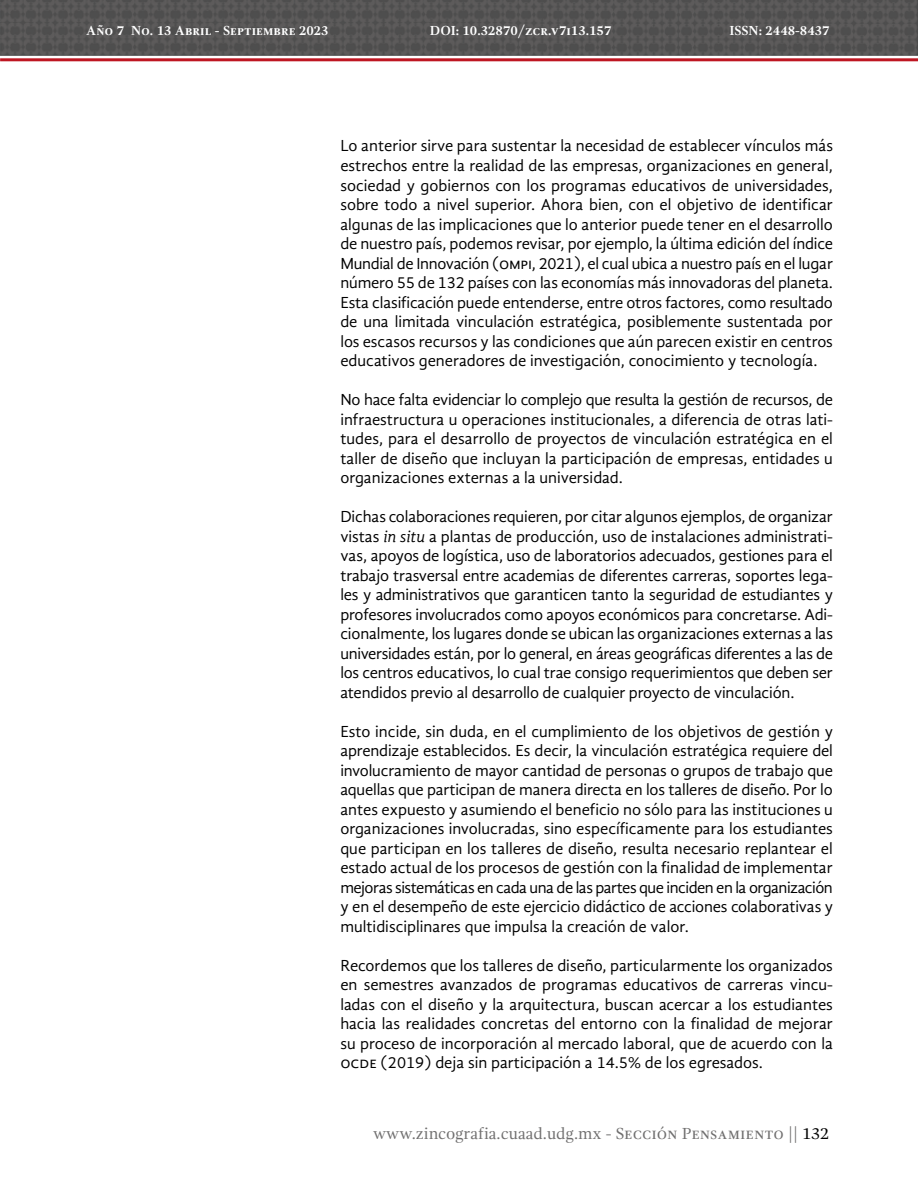
<style>
.page{position:relative;width:918px;height:1188px;background:#fff}
.page>*{position:absolute;margin:0;border:0;box-sizing:border-box;transform-origin:0 0}
.t1{font:16.5px/19.5px "Gandhi Sans";letter-spacing:-.01em;color:#000;text-align:justify}
.t2{font:16.5px "Gandhi Serif";color:#706f6f}
.t3{font:700 13.5px "Gandhi Serif";color:#fff}
.s1{font-style:italic}
.s2{color:#000}
</style>
<div class="page">
<div style="left:0;top:0;width:918px;height:56px;background:#565554"></div>
<hr style="left:0;top:58px;width:918px;height:3px;background:#be1622">
<p class="t3" style="left:86px;top:23px;width:244px">Año 7 No. 13 Abril - Septiembre 2023</p>
<p class="t3" style="left:430px;top:23px;width:183px">DOI: 10.32870/zcr.v7i13.157</p>
<p class="t3" style="left:730px;top:23px;width:102px">ISSN: 2448-8437</p>
<p class="t1" style="left:340px;top:136px;width:494px">Lo anterior sirve para sustentar la necesidad de establecer vínculos más estrechos entre la realidad de las empresas, organizaciones en general, sociedad y gobiernos con los programas educativos de universidades, sobre todo a nivel superior. Ahora bien, con el objetivo de identificar algunas de las implicaciones que lo anterior puede tener en el desarrollo de nuestro país, podemos revisar, por ejemplo, la última edición del índice Mundial de Innovación (ompi, 2021), el cual ubica a nuestro país en el lugar número 55 de 132 países con las economías más innovadoras del planeta.<br>Esta clasificación puede entenderse, entre otros factores, como resultado de una limitada vinculación estratégica, posiblemente sustentada por los escasos recursos y las condiciones que aún parecen existir en centros educativos generadores de investigación, conocimiento y tecnología.</p>
<p class="t1" style="left:340px;top:390px;width:494px">No hace falta evidenciar lo complejo que resulta la gestión de recursos, de infraestructura u operaciones institucionales, a diferencia de otras lati&shy;tudes, para el desarrollo de proyectos de vinculación estratégica en el taller de diseño que incluyan la participación de empresas, entidades u organizaciones externas a la universidad.</p>
<p class="t1" style="left:340px;top:507px;width:494px">Dichas colaboraciones requieren, por citar algunos ejemplos, de organizar vistas <span class="s1">in situ</span> a plantas de producción, uso de instalaciones administrati&shy;vas, apoyos de logística, uso de laboratorios adecuados, gestiones para el trabajo trasversal entre academias de diferentes carreras, soportes lega&shy;les y administrativos que garanticen tanto la seguridad de estudiantes y profesores involucrados como apoyos económicos para concretarse. Adi&shy;cionalmente, los lugares donde se ubican las organizaciones externas a las universidades están, por lo general, en áreas geográficas diferentes a las de los centros educativos, lo cual trae consigo requerimientos que deben ser atendidos previo al desarrollo de cualquier proyecto de vinculación.</p>
<p class="t1" style="left:340px;top:721px;width:494px">Esto incide, sin duda, en el cumplimiento de los objetivos de gestión y aprendizaje establecidos. Es decir, la vinculación estratégica requiere del involucramiento de mayor cantidad de personas o grupos de trabajo que aquellas que participan de manera directa en los talleres de diseño. Por lo antes expuesto y asumiendo el beneficio no sólo para las instituciones u organizaciones involucradas, sino específicamente para los estudiantes que participan en los talleres de diseño, resulta necesario replantear el estado actual de los procesos de gestión con la finalidad de implementar mejoras sistemáticas en cada una de las partes que inciden en la organización y en el desempeño de este ejercicio didáctico de acciones colaborativas y multidisciplinares que impulsa la creación de valor.</p>
<p class="t1" style="left:340px;top:955px;width:494px">Recordemos que los talleres de diseño, particularmente los organizados en semestres avanzados de programas educativos de carreras vincu&shy;ladas con el diseño y la arquitectura, buscan acercar a los estudiantes hacia las realidades concretas del entorno con la finalidad de mejorar su proceso de incorporación al mercado laboral, que de acuerdo con la ocde (2019) deja sin participación a 14.5% de los egresados.</p>
<p class="t2" style="left:373px;top:1124px;width:458px">www.zincografia.cuaad.udg.mx - Sección Pensamiento || <span class="s2">132</span></p>
</div>
